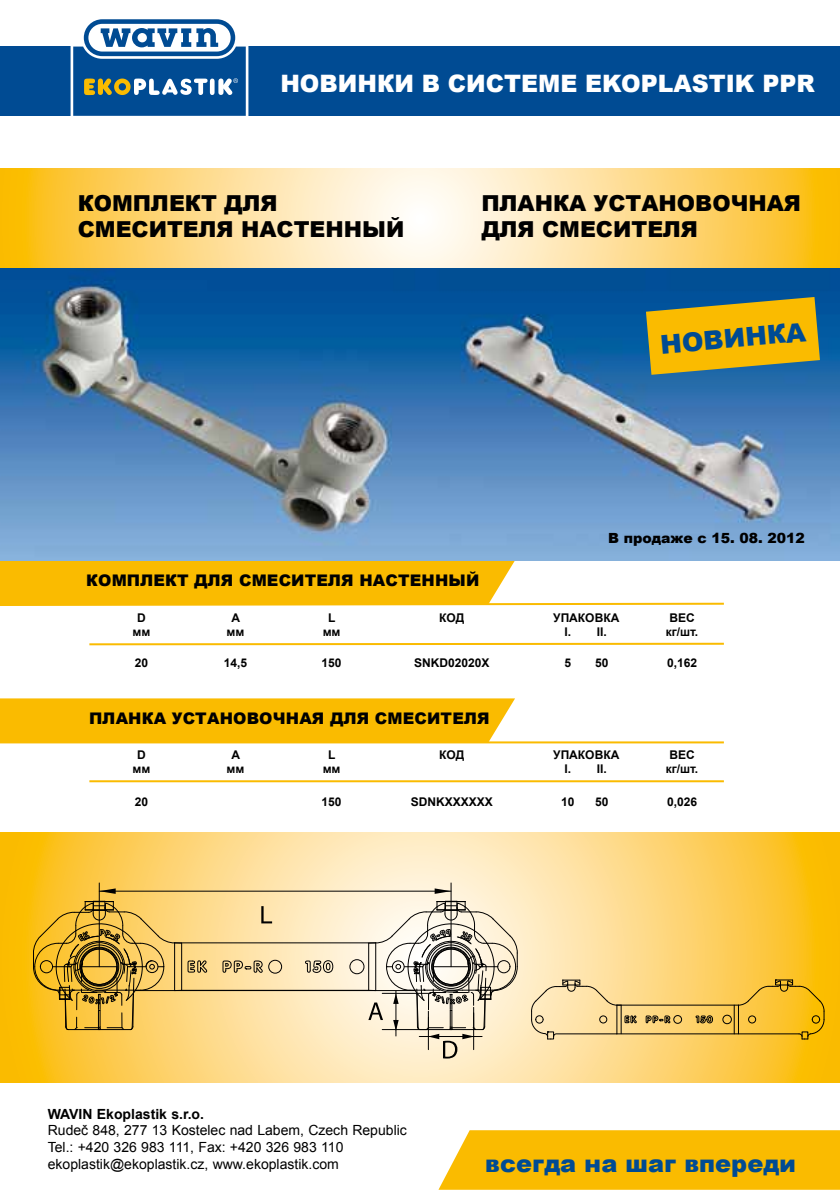
<style>
.page{position:relative;width:840px;height:1191px;background:#fff}
.page>*{position:absolute;margin:0;border:0;box-sizing:border-box;transform-origin:0 0}
.t1{font:900 26px "Arial";color:#004b93}
.t2{font:900 24px "Arial";color:#fff}
.t3{font:900 24px "Arial";color:#004b93}
.t4{font:900 22px/26.4px "Arial";color:#000}
.t5{font:900 16px "Arial";letter-spacing:.01em;color:#000}
.t6{font:14px/16.8px "Arial";color:#000}
.t7{font:700 14px "Arial";color:#000}
.t8{font:900 14px "Arial";color:#000}
.t9{font:700 12px "Arial";color:#000}
</style>
<div class="page">
<svg style="left:0;top:832px;width:839px;height:251px;background:#fcd77b"></svg>
<div style="left:439px;top:1130px;width:400px;height:59px;background:#fabb00"></div>
<div style="left:0;top:698px;width:515px;height:43px;background:#fabb00"></div>
<svg style="left:0;top:560px;width:725px;height:46px"></svg>
<hr style="left:89px;top:643px;width:634px;height:2px;background:#fabb00">
<hr style="left:0;top:741px;width:723px;height:2px;background:#fabb00">
<hr style="left:89px;top:780px;width:634px;height:2px;background:#fabb00">
<svg style="left:0;top:169px;width:839px;height:99px;background:#fddc8a"></svg>
<div style="left:268px;top:960px;width:14px;height:13px;border:1px solid #000;border-radius:50%"></div>
<hr style="left:181px;top:943px;width:1px;height:47px;background:#000">
<hr style="left:174px;top:942px;width:201px;height:1px;background:#000">
<hr style="left:181px;top:990px;width:187px;height:1px;background:#000">
<svg style="left:187px;top:959px;width:20px;height:14px"></svg>
<svg style="left:222px;top:960px;width:41px;height:13px"></svg>
<svg style="left:304px;top:948px;width:29px;height:25px"></svg>
<div style="left:349px;top:959px;width:15px;height:15px;border:1px solid #000;border-radius:50%"></div>
<svg style="left:33px;top:901px;width:148px;height:129px;background:#d6ac44"></svg>
<svg style="left:100px;top:888px;width:16px;height:6px"></svg>
<svg style="left:434px;top:888px;width:16px;height:6px"></svg>
<hr style="left:99px;top:883px;width:1px;height:83px;background:#000">
<hr style="left:450px;top:883px;width:1px;height:83px;background:#000">
<hr style="left:99px;top:890px;width:352px;height:1px;background:#000">
<svg style="left:261px;top:906px;width:11px;height:17px"></svg>
<svg style="left:368px;top:901px;width:149px;height:157px;background:#dad1bf"></svg>
<div style="left:0;top:46px;width:839px;height:70px;background:#004b93"></div>
<svg style="left:70px;top:19px;width:178px;height:97px"></svg>
<img style="left:0;top:268px;width:839px;height:292px">
<div style="left:673px;top:1015px;width:8px;height:8px;border:1px solid #000;border-radius:50%"></div>
<hr style="left:616px;top:1004px;width:122px;height:1px;background:#000">
<hr style="left:616px;top:1033px;width:182px;height:1px;background:#000">
<svg style="left:645px;top:1015px;width:25px;height:8px"></svg>
<svg style="left:694px;top:1015px;width:18px;height:8px"></svg>
<div style="left:722px;top:1014px;width:9px;height:10px;border:1px solid #000;border-radius:50%"></div>
<svg style="left:530px;top:979px;width:106px;height:60px;background:#ead19b"></svg>
<svg style="left:733px;top:979px;width:91px;height:60px;background:#e9b529"></svg>
<svg style="left:645px;top:297px;width:174px;height:78px;background:#c7a622"></svg>
<h2 class="t2" style="left:280px;top:66px;width:535px">Новинки в системе EKOPLASTIK PPR</h2>
<h3 class="t4" style="left:78px;top:189px;width:328px">Комплект для смесителя настенный</h3>
<h3 class="t4" style="left:481px;top:189px;width:321px">Планка установочная для смесителя</h3>
<h1 class="t1" style="left:658px;top:325px;width:148px;rotate:-5deg">Новинка</h1>
<p class="t5" style="left:86px;top:568px;width:394px">Комплект для смесителя настенный</p>
<p class="t8" style="left:607px;top:528px;width:198px">В продаже с 15. 08. 2012</p>
<p class="t9" style="left:137px;top:609px;width:10px">D</p>
<p class="t9" style="left:231px;top:609px;width:10px">A</p>
<p class="t9" style="left:328px;top:609px;width:9px">L</p>
<p class="t9" style="left:439px;top:609px;width:27px">код</p>
<p class="t9" style="left:553px;top:609px;width:68px">упаковка</p>
<p class="t9" style="left:669px;top:609px;width:27px">вес</p>
<p class="t9" style="left:132px;top:624px;width:19px">мм</p>
<p class="t9" style="left:226px;top:624px;width:19px">мм</p>
<p class="t9" style="left:322px;top:624px;width:19px">мм</p>
<p class="t9" style="left:564px;top:624px;width:44px">I. II.</p>
<p class="t9" style="left:665px;top:624px;width:34px">кг/шт.</p>
<p class="t9" style="left:135px;top:654px;width:15px">20</p>
<p class="t9" style="left:224px;top:654px;width:25px">14,5</p>
<p class="t9" style="left:321px;top:654px;width:22px">150</p>
<p class="t9" style="left:414px;top:654px;width:77px">SNKD02020X</p>
<p class="t9" style="left:564px;top:654px;width:8px">5</p>
<p class="t9" style="left:595px;top:654px;width:15px">50</p>
<p class="t9" style="left:666px;top:654px;width:32px">0,162</p>
<p class="t5" style="left:89px;top:706px;width:402px">Планка установочная для смесителя</p>
<p class="t9" style="left:137px;top:747px;width:10px">D</p>
<p class="t9" style="left:231px;top:747px;width:10px">A</p>
<p class="t9" style="left:328px;top:747px;width:9px">L</p>
<p class="t9" style="left:439px;top:747px;width:27px">код</p>
<p class="t9" style="left:553px;top:747px;width:68px">упаковка</p>
<p class="t9" style="left:669px;top:747px;width:27px">вес</p>
<p class="t9" style="left:132px;top:761px;width:19px">мм</p>
<p class="t9" style="left:226px;top:761px;width:19px">мм</p>
<p class="t9" style="left:322px;top:761px;width:19px">мм</p>
<p class="t9" style="left:564px;top:761px;width:44px">I. II.</p>
<p class="t9" style="left:665px;top:761px;width:34px">кг/шт.</p>
<p class="t9" style="left:135px;top:793px;width:15px">20</p>
<p class="t9" style="left:321px;top:793px;width:22px">150</p>
<p class="t9" style="left:410px;top:793px;width:84px">SDNKXXXXXX</p>
<p class="t9" style="left:561px;top:793px;width:15px">10</p>
<p class="t9" style="left:595px;top:793px;width:15px">50</p>
<p class="t9" style="left:666px;top:793px;width:32px">0,026</p>
<p class="t7" style="left:48px;top:1104px;width:158px">WAVIN Ekoplastik s.r.o.</p>
<p class="t6" style="left:48px;top:1122px;width:360px">Rudeč 848, 277 13 Kostelec nad Labem, Czech Republic<br>Tel.: +420 326 983 111, Fax: +420 326 983 110 ekoplastik@ekoplastik.cz, www.ekoplastik.com</p>
<h2 class="t3" style="left:485px;top:1145px;width:312px">всегда на шаг впереди</h2>
</div>
